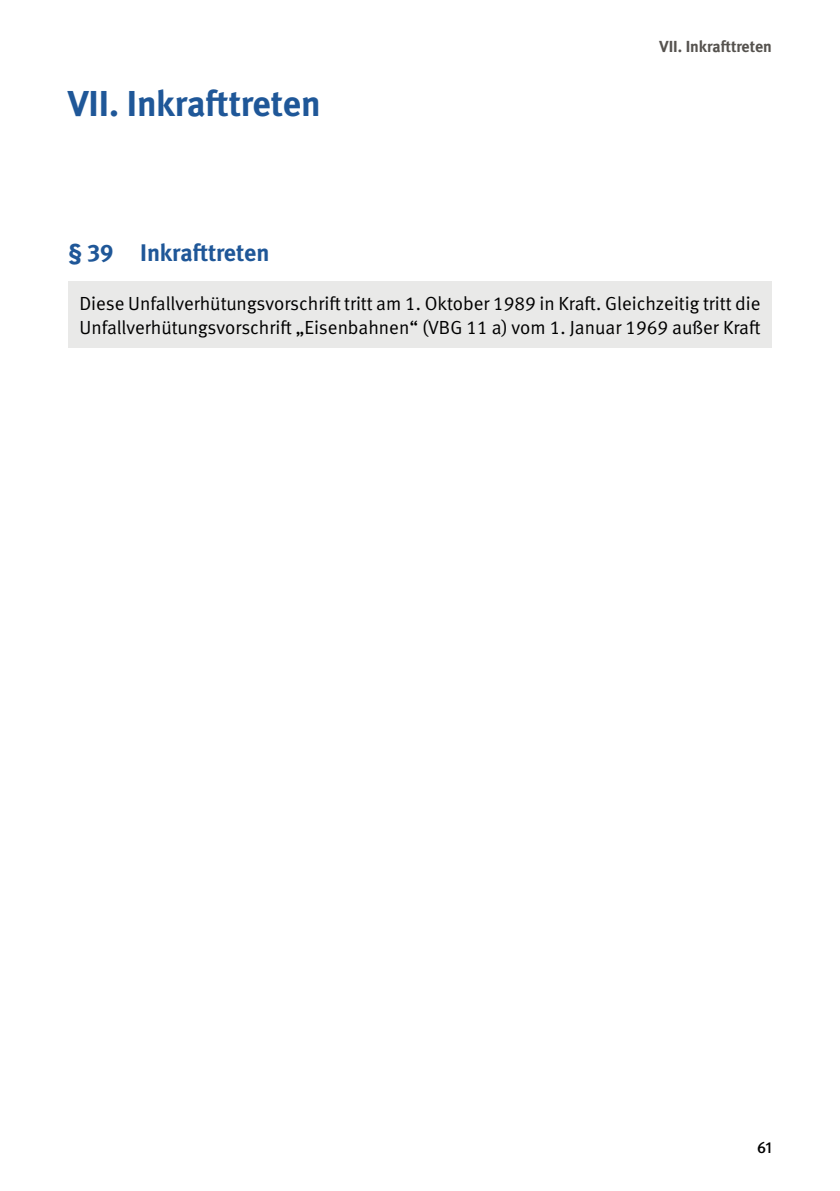
<style>
.page{position:relative;width:840px;height:1191px;background:#fff}
.page>*{position:absolute;margin:0;border:0;box-sizing:border-box;transform-origin:0 0}
.t1{font:700 36px "DGUV Meta";color:#1f5798}
.t2{font:700 24px "DGUV Meta";letter-spacing:-.005em;color:#1f5798}
.t3{font:19px/24px "DGUV Meta";color:#000}
.t4{font:700 16px "DGUV Meta";color:#55524e}
.t5{font:500 16px "DGUV Meta";color:#000}
</style>
<div class="page">
<div style="left:68px;top:281px;width:703px;height:67px;background:#e9e9e8"></div>
<h1 class="t1" style="left:68px;top:82px;width:254px">VII. Inkrafttreten</h1>
<p class="t4" style="left:659px;top:37px;width:114px">VII. Inkrafttreten</p>
<p class="t2" style="left:68px;top:238px;width:203px">§ 39 Inkrafttreten</p>
<p class="t3" style="left:79px;top:292px;width:682px">Diese Unfallverhütungsvorschrift tritt am 1. Oktober 1989 in Kraft. Gleichzeitig tritt die<br>Unfallverhütungsvorschrift „Eisenbahnen“ (VBG 11 a) vom 1. Januar 1969 außer Kraft</p>
<p class="t5" style="left:756px;top:1137px;width:16px">61</p>
</div>
